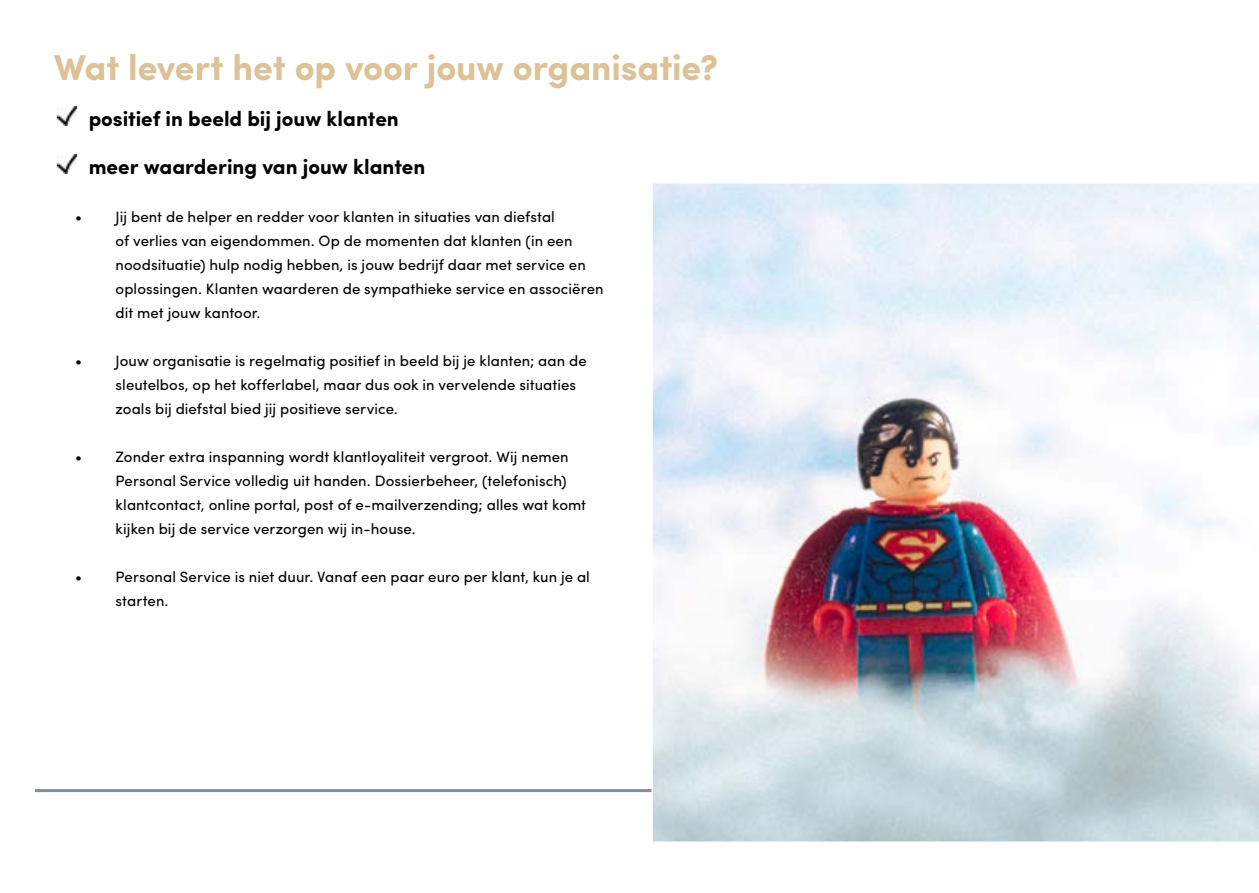
<style>
.page{position:relative;width:1259px;height:893px;background:#fff}
.page>*{position:absolute;margin:0;border:0;box-sizing:border-box;transform-origin:0 0}
.t1{font:700 36px "Sofia Pro";letter-spacing:-.005em;color:#dbc297}
.t2{font:700 21px "Sofia Pro";color:#000}
.t3{font:15px/24px "Sofia Pro";letter-spacing:.005em;color:#000}
</style>
<div class="page">
<hr style="left:35px;top:789px;width:1187px;height:3px;background:#828f99">
<img style="left:651px;top:183px;width:608px;height:659px">
<img style="left:57px;top:106px;width:19px;height:19px">
<img style="left:57px;top:155px;width:19px;height:19px">
<h1 class="t1" style="left:54px;top:40px;width:665px">Wat levert het op voor jouw organisatie?</h1>
<h2 class="t2" style="left:89px;top:103px;width:312px">positief in beeld bij jouw klanten</h2>
<h2 class="t2" style="left:89px;top:151px;width:338px">meer waardering van jouw klanten</h2>
<p class="t3" style="left:116px;top:204px;width:489px;text-indent:-40px">• Jij bent de helper en redder voor klanten in situaties van diefstal<br>of verlies van eigendommen. Op de momenten dat klanten (in een noodsituatie) hulp nodig hebben, is jouw bedrijf daar met service en oplossingen. Klanten waarderen de sympathieke service en associëren dit met jouw kantoor.</p>
<p class="t3" style="left:116px;top:348px;width:473px;text-indent:-40px">• Jouw organisatie is regelmatig positief in beeld bij je klanten; aan de sleutelbos, op het kofferlabel, maar dus ook in vervelende situaties zoals bij diefstal bied jij positieve service.</p>
<p class="t3" style="left:116px;top:444px;width:472px;text-indent:-40px">• Zonder extra inspanning wordt klantloyaliteit vergroot. Wij nemen Personal Service volledig uit handen. Dossierbeheer, (telefonisch) klantcontact, online portal, post of e-mailverzending; alles wat komt kijken bij de service verzorgen wij in-house.</p>
<p class="t3" style="left:116px;top:564px;width:476px;text-indent:-40px">• Personal Service is niet duur. Vanaf een paar euro per klant, kun je al starten.</p>
</div>
